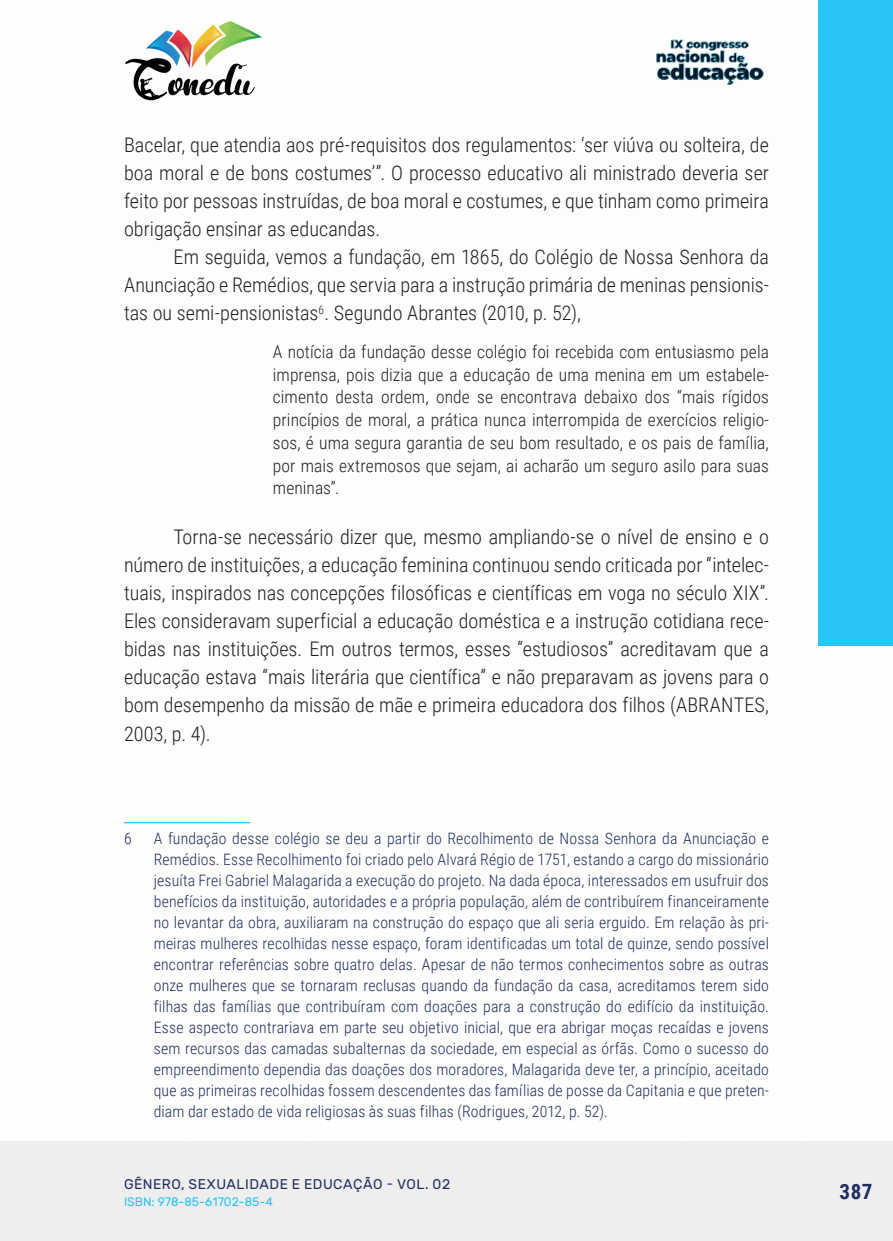
<style>
.page{position:relative;width:893px;height:1241px;background:#fff}
.page>*{position:absolute;margin:0;border:0;box-sizing:border-box;transform-origin:0 0}
.t1{font:700 21px "Roboto Condensed";color:#202d5e}
._9_CORPO{font:300 20.12px/28px "Roboto Condensed";color:#231f20;text-align:justify}
._16_CITACAO{font:300 17.5px/22.8px "Roboto Condensed";letter-spacing:.005em;color:#231f20;text-align:justify}
._24_RODAPE{font:300 15.75px/21px "Roboto Condensed";letter-spacing:.01em;color:#202d5e;text-align:justify}
.t2{font:14px "Rubik";letter-spacing:.035em;color:#202d5e}
.t3{font:12.25px "Rubik";color:#29c4f3}
</style>
<div class="page">
<div style="left:0;top:1141px;width:893px;height:99px;background:#eeeeef"></div>
<img style="left:125px;top:20px;width:137px;height:81px">
<img style="left:656px;top:39px;width:108px;height:46px">
<div style="left:819px;top:0;width:74px;height:645px;background:#29c4f3"></div>
<hr style="left:124px;top:821px;width:126px;height:2px;background:#29c4f3">
<p class="_9_CORPO" style="left:124px;top:130px;width:646px">Bacelar, que atendia aos pré-requisitos dos regulamentos: ‘ser viúva ou solteira, de boa moral e de bons costumes’”. O processo educativo ali ministrado deveria ser feito por pessoas instruídas, de boa moral e costumes, e que tinham como primeira obrigação ensinar as educandas.</p>
<p class="_9_CORPO" style="left:124px;top:242px;width:646px;text-indent:50px">Em seguida, vemos a fundação, em 1865, do Colégio de Nossa Senhora da Anunciação e Remédios, que servia para a instrução primária de meninas pensionis&shy;tas ou semi-pensionistas<sup>6</sup>. Segundo Abrantes (2010, p. 52),</p>
<p class="_16_CITACAO" style="left:273px;top:339px;width:498px">A notícia da fundação desse colégio foi recebida com entusiasmo pela imprensa, pois dizia que a educação de uma menina em um estabele&shy;cimento desta ordem, onde se encontrava debaixo dos “mais rígidos princípios de moral, a prática nunca interrompida de exercícios religio&shy;sos, é uma segura garantia de seu bom resultado, e os pais de família, por mais extremosos que sejam, ai acharão um seguro asilo para suas meninas”.</p>
<p class="_9_CORPO" style="left:124px;top:522px;width:646px;text-indent:50px">Torna-se necessário dizer que, mesmo ampliando-se o nível de ensino e o número de instituições, a educação feminina continuou sendo criticada por “intelec&shy;tuais, inspirados nas concepções filosóficas e científicas em voga no século XIX”.<br>Eles consideravam superficial a educação doméstica e a instrução cotidiana rece&shy;bidas nas instituições. Em outros termos, esses “estudiosos” acreditavam que a educação estava “mais literária que científica” e não preparavam as jovens para o bom desempenho da missão de mãe e primeira educadora dos filhos (ABRANTES, 2003, p. 4).</p>
<p class="_24_RODAPE" style="left:124px;top:826px;width:9px">6</p>
<p class="_24_RODAPE" style="left:154px;top:826px;width:617px">A fundação desse colégio se deu a partir do Recolhimento de Nossa Senhora da Anunciação e Remédios. Esse Recolhimento foi criado pelo Alvará Régio de 1751, estando a cargo do missionário jesuíta Frei Gabriel Malagarida a execução do projeto. Na dada época, interessados em usufruir dos benefícios da instituição, autoridades e a própria população, além de contribuírem financeiramente no levantar da obra, auxiliaram na construção do espaço que ali seria erguido. Em relação às pri&shy;meiras mulheres recolhidas nesse espaço, foram identificadas um total de quinze, sendo possível encontrar referências sobre quatro delas. Apesar de não termos conhecimentos sobre as outras onze mulheres que se tornaram reclusas quando da fundação da casa, acreditamos terem sido filhas das famílias que contribuíram com doações para a construção do edifício da instituição.<br>Esse aspecto contrariava em parte seu objetivo inicial, que era abrigar moças recaídas e jovens sem recursos das camadas subalternas da sociedade, em especial as órfãs. Como o sucesso do empreendimento dependia das doações dos moradores, Malagarida deve ter, a princípio, aceitado que as primeiras recolhidas fossem descendentes das famílias de posse da Capitania e que preten&shy;diam dar estado de vida religiosas às suas filhas (Rodrigues, 2012, p. 52).</p>
<p class="t2" style="left:124px;top:1175px;width:328px">GÊNERO, SEXUALIDADE E EDUCAÇÃO - VOL. 02</p>
<p class="t3" style="left:124px;top:1194px;width:150px">ISBN: 978-85-61702-85-4</p>
<h1 class="t1" style="left:839px;top:1176px;width:34px">387</h1>
</div>
